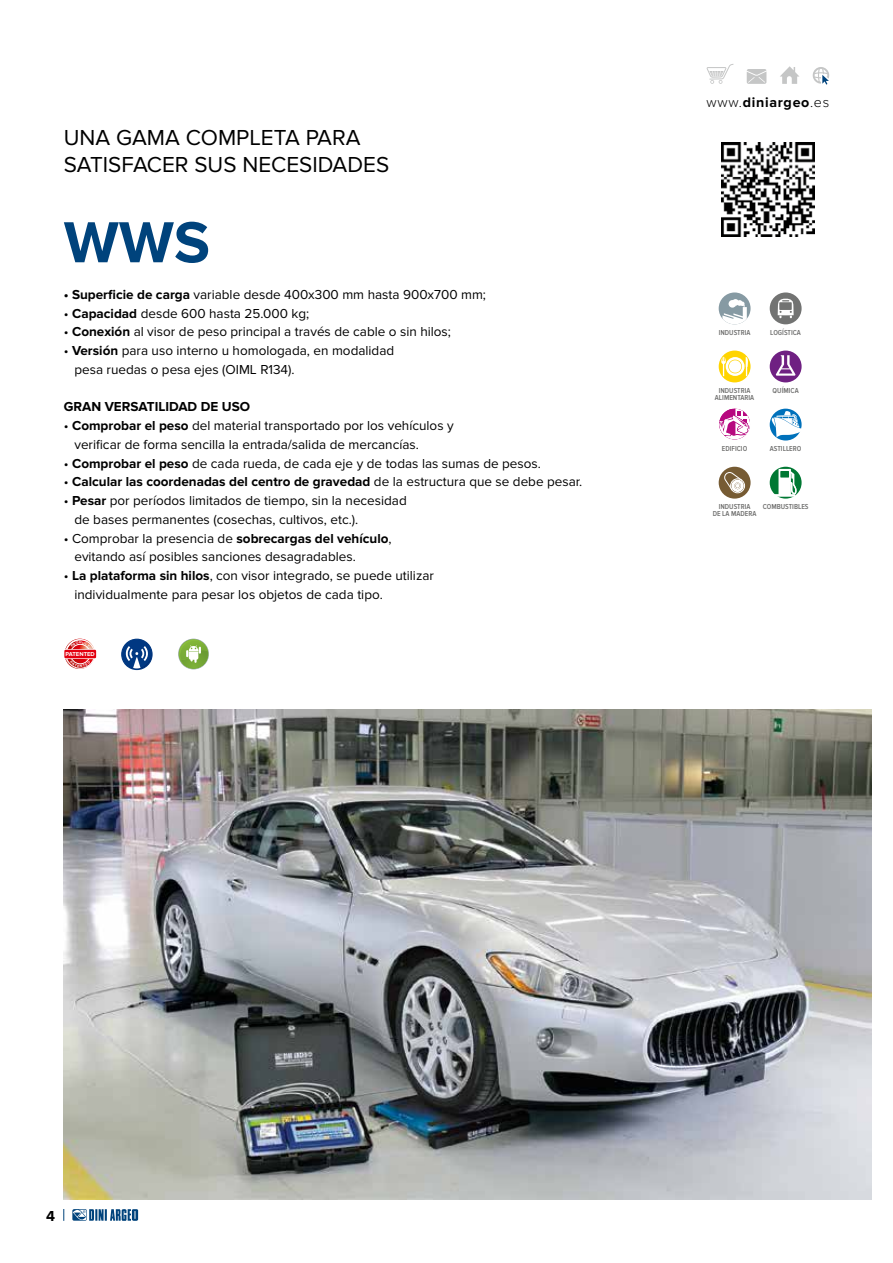
<style>
.page{position:relative;width:893px;height:1263px;background:#fff}
.page>*{position:absolute;margin:0;border:0;box-sizing:border-box;transform-origin:0 0}
.t1{font:700 60px "Proxima Nova";color:#00437c}
.t2{font:22.5px/27px "Proxima Nova";color:#000}
.t3{font:700 15px "Proxima Nova";color:#000}
.t4{font:700 14.25px "Proxima Nova";letter-spacing:.05em;color:#000}
.t5{font:13.5px/18.8px "Proxima Nova";color:#000}
.t6{font:700 13.5px "Proxima Nova";color:#000}
.t7{font:600 7.5px/7.5px "Proxima Nova Cond";color:#6f6f6e;text-align:center}
.t8{font:700 5.85px "Proxima Nova";color:#fff}
.s1{font-weight:700}
.s2{font-weight:400}
.s3{font-weight:300}
</style>
<div class="page">
<svg style="left:63px;top:1209px;width:1px;height:12px"></svg>
<svg style="left:72px;top:1209px;width:66px;height:12px"></svg>
<svg style="left:813px;top:67px;width:16px;height:18px"></svg>
<svg style="left:780px;top:66px;width:19px;height:18px"></svg>
<svg style="left:747px;top:69px;width:19px;height:15px"></svg>
<svg style="left:707px;top:64px;width:27px;height:20px"></svg>
<svg style="left:178px;top:639px;width:31px;height:30px"></svg>
<div style="left:719px;top:292px;width:32px;height:32px;background:#869aa3;border-radius:50%"></div>
<svg style="left:722px;top:299px;width:25px;height:25px"></svg>
<div style="left:770px;top:292px;width:32px;height:32px;background:#727372;border-radius:50%"></div>
<svg style="left:778px;top:298px;width:16px;height:20px"></svg>
<div style="left:719px;top:351px;width:32px;height:31px;background:#ffd400;border-radius:50%"></div>
<svg style="left:721px;top:357px;width:27px;height:19px"></svg>
<div style="left:770px;top:351px;width:32px;height:31px;background:#6f2082;border-radius:50%"></div>
<svg style="left:776px;top:355px;width:20px;height:21px"></svg>
<svg style="left:719px;top:409px;width:31px;height:30px"></svg>
<div style="left:770px;top:409px;width:32px;height:31px;background:#0071bb;border-radius:50%"></div>
<svg style="left:772px;top:411px;width:29px;height:27px"></svg>
<div style="left:719px;top:467px;width:32px;height:32px;background:#765b33;border-radius:50%"></div>
<div style="left:730px;top:479px;width:15px;height:14px;border:1px solid #fff;border-radius:50%"></div>
<svg style="left:724px;top:472px;width:19px;height:20px"></svg>
<svg style="left:770px;top:467px;width:32px;height:32px"></svg>
<svg style="left:774px;top:469px;width:22px;height:27px"></svg>
<div style="left:64px;top:649px;width:33px;height:10px;border:1px solid #fff"></div>
<svg style="left:64px;top:650px;width:32px;height:8px"></svg>
<div style="left:122px;top:639px;width:30px;height:30px;background:#003882;border-radius:50%"></div>
<div style="left:121px;top:639px;width:32px;height:31px;border:1px solid #003882;border-radius:50%"></div>
<svg style="left:125px;top:644px;width:27px;height:25px"></svg>
<img style="left:64px;top:709px;width:808px;height:490px">
<img style="left:721px;top:143px;width:94px;height:93px">
<svg style="left:65px;top:639px;width:30px;height:30px"></svg>
<h2 class="t2" style="left:64px;top:125px;width:327px">UNA GAMA COMPLETA PARA<br>SATISFACER SUS NECESIDADES</h2>
<h1 class="t1" style="left:64px;top:208px;width:148px">WWS</h1>
<p class="t5" style="left:64px;top:285px;width:424px"><span class="s1">• Superficie de carga</span> variable desde 400x300 mm hasta 900x700 mm;</p>
<p class="t5" style="left:64px;top:304px;width:247px">• <span class="s1">Capacidad</span> desde 600 hasta 25.000 kg;</p>
<p class="t5" style="left:64px;top:323px;width:389px">• <span class="s1">Conexión</span> al visor de peso principal a través de cable o sin hilos;</p>
<p class="t5" style="left:74px;top:341px;width:321px;text-indent:-11px">• <span class="s1">Versión</span> para uso interno u homologada, en modalidad pesa ruedas o pesa ejes (OIML R134).</p>
<p class="t6" style="left:64px;top:399px;width:188px">GRAN VERSATILIDAD DE USO</p>
<p class="t5" style="left:74px;top:416px;width:381px;text-indent:-11px">• <span class="s1">Comprobar el peso</span> del material transportado por los vehículos y verificar de forma sencilla la entrada/salida de mercancías.</p>
<p class="t5" style="left:64px;top:454px;width:479px">• <span class="s1">Comprobar el peso</span> de cada rueda, de cada eje y de todas las sumas de pesos.</p>
<p class="t6" style="left:64px;top:474px;width:520px"><span class="s2">•</span> Calcular las coordenadas del centro de gravedad <span class="s2">de la estructura que se debe pesar.</span></p>
<p class="t5" style="left:74px;top:491px;width:334px;text-indent:-11px">• <span class="s1">Pesar</span> por períodos limitados de tiempo, sin la necesidad de bases permanentes (cosechas, cultivos, etc.).</p>
<p class="t5" style="left:74px;top:529px;width:319px;text-indent:-11px">• Comprobar la presencia de <span class="s1">sobrecargas del vehículo</span>, evitando así posibles sanciones desagradables.</p>
<p class="t5" style="left:74px;top:566px;width:361px;text-indent:-11px">• <span class="s1">La plataforma sin hilos</span>, con visor integrado, se puede utilizar individualmente para pesar los objetos de cada tipo.</p>
<p class="t8" style="left:66px;top:651px;width:31px">PATENTED</p>
<p class="t4" style="left:707px;top:94px;width:124px"><span class="s3">www.</span>diniargeo<span class="s3">.es</span></p>
<p class="t7" style="left:719px;top:328px;width:33px">INDUSTRIA</p>
<p class="t7" style="left:770px;top:328px;width:32px">LOGÍSTICA</p>
<p class="t7" style="left:715px;top:387px;width:41px">INDUSTRIA<br>ALIMENTARIA</p>
<p class="t7" style="left:773px;top:387px;width:28px">QUÍMICA</p>
<p class="t7" style="left:722px;top:445px;width:27px">EDIFICIO</p>
<p class="t7" style="left:770px;top:445px;width:33px">ASTILLERO</p>
<p class="t7" style="left:713px;top:503px;width:45px">INDUSTRIA<br>DE LA MADERA</p>
<p class="t7" style="left:763px;top:503px;width:47px">COMBUSTIBLES</p>
<p class="t3" style="left:46px;top:1207px;width:10px">4</p>
</div>
